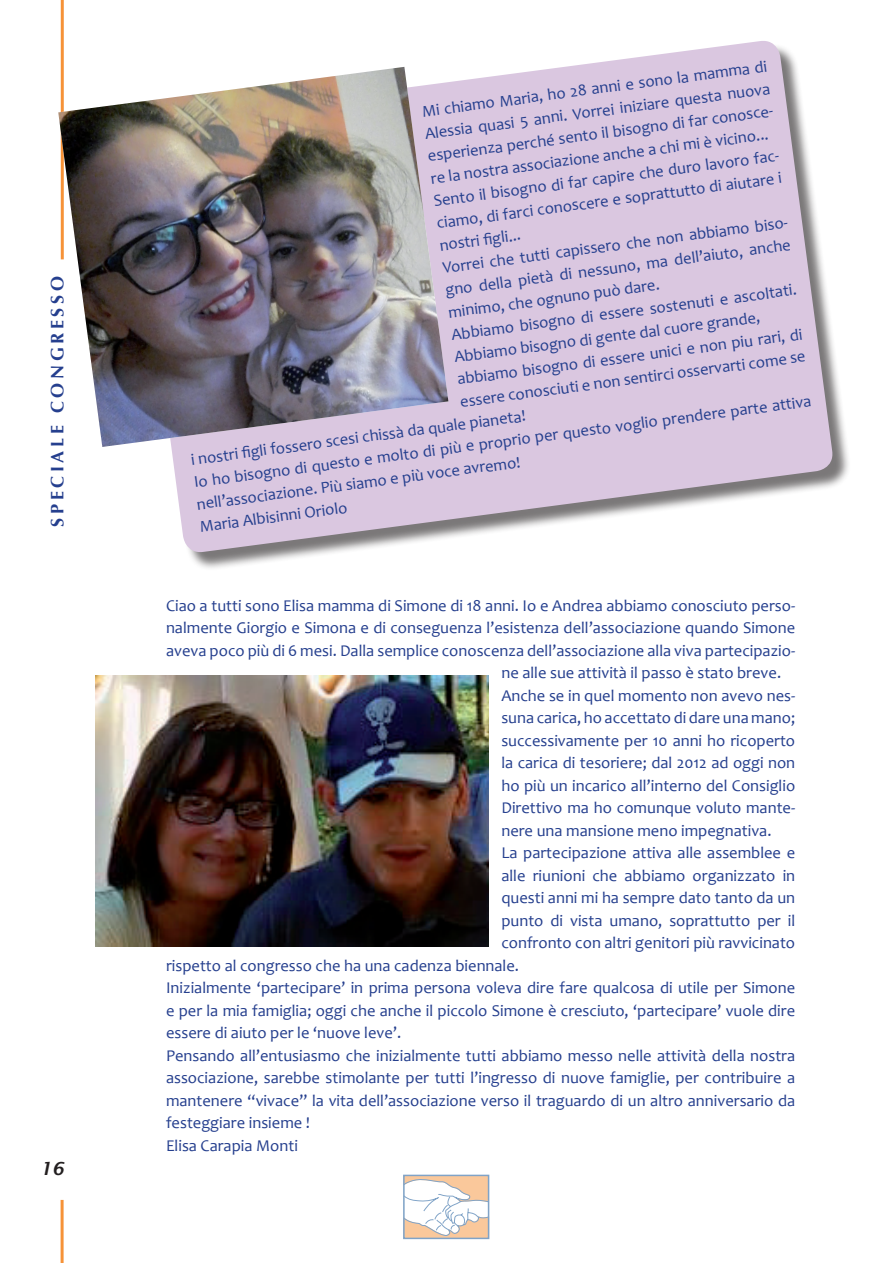
<style>
.page{position:relative;width:893px;height:1263px;background:#fff}
.page>*{position:absolute;margin:0;border:0;box-sizing:border-box;transform-origin:0 0}
.t1{font:700 18px "Optima";letter-spacing:.2em;color:#253f8e}
.t2{font:italic 600 18px "Lucida Sans";color:#231f20}
.t3{font:16.5px/22.4px "Candara";color:#253f8e}
</style>
<div class="page">
<svg style="left:406px;top:1177px;width:80px;height:59px"></svg>
<hr style="left:61px;top:0;width:3px;height:259px;background:#f69238">
<hr style="left:61px;top:1200px;width:3px;height:63px;background:#f69238">
<div style="left:133px;top:43px;width:718px;height:528px;background:#231f20;opacity:.6"></div>
<svg style="left:133px;top:41px;width:701px;height:513px;fill:#dac7e0"></svg>
<img style="left:58px;top:67px;width:390px;height:380px">
<img style="left:96px;top:675px;width:393px;height:272px">
<p class="t1" style="left:47px;top:527px;width:250px;rotate:-90deg">SPECIALE CON GRESSO</p>
<p class="t2" style="left:40px;top:1158px;width:25px">16</p>
<p class="t3" style="left:419px;top:102px;width:354px;rotate:-8deg">Mi chiamo Maria, ho 28 anni e sono la mamma di Alessia quasi 5 anni. Vorrei iniziare questa nuova esperienza perché sento il bisogno di far conosce&shy;re la nostra associazione anche a chi mi è vicino...<br>Sento il bisogno di far capire che duro lavoro fac&shy;ciamo, di farci conoscere e soprattutto di aiutare i nostri fi gli...</p>
<p class="t3" style="left:440px;top:258px;width:355px;rotate:-8deg">Vorrei che tutti capissero che non abbiamo biso&shy;gno della pietà di nessuno, ma dell’aiuto, anche minimo, che ognuno può dare.<br>Abbiamo bisogno di essere sostenuti e ascoltati.<br>Abbiamo bisogno di gente dal cuore grande, abbiamo bisogno di essere unici e non piu rari, di essere conosciuti e non sentirci osservarti come se</p>
<p class="t3" style="left:189px;top:449px;width:624px;line-height:24px;rotate:-8deg">i nostri fi gli fossero scesi chissà da quale pianeta!<br>Io ho bisogno di questo e molto di più e proprio per questo voglio prendere parte attiva</p>
<p class="t3" style="left:195px;top:494px;width:328px;line-height:21.9px;rotate:-8deg">nell’associazione. Più siamo e più voce avremo!<br>Maria Albisinni Oriolo</p>
<p class="t3" style="left:166px;top:594px;width:631px">Ciao a tutti sono Elisa mamma di Simone di 18 anni. Io e Andrea abbiamo conosciuto perso-</p>
<p class="t3" style="left:166px;top:616px;width:631px">nalmente Giorgio e Simona e di conseguenza l’esistenza dell’associazione quando Simone</p>
<p class="t3" style="left:166px;top:639px;width:631px">aveva poco più di 6 mesi. Dalla semplice conoscenza dell’associazione alla viva partecipazio-</p>
<p class="t3" style="left:501px;top:661px;width:281px">ne alle sue attività il passo è stato breve.</p>
<p class="t3" style="left:501px;top:684px;width:295px">Anche se in quel momento non avevo nes-</p>
<p class="t3" style="left:501px;top:706px;width:295px">suna carica, ho accettato di dare una mano;</p>
<p class="t3" style="left:501px;top:729px;width:295px">successivamente per 10 anni ho ricoperto</p>
<p class="t3" style="left:501px;top:751px;width:295px">la carica di tesoriere; dal 2012 ad oggi non</p>
<p class="t3" style="left:501px;top:774px;width:295px">ho più un incarico all’interno del Consiglio</p>
<p class="t3" style="left:501px;top:796px;width:295px">Direttivo ma ho comunque voluto mante-</p>
<p class="t3" style="left:501px;top:819px;width:272px">nere una mansione meno impegnativa.</p>
<p class="t3" style="left:501px;top:841px;width:295px">La partecipazione attiva alle assemblee e</p>
<p class="t3" style="left:501px;top:864px;width:295px">alle riunioni che abbiamo organizzato in</p>
<p class="t3" style="left:501px;top:886px;width:295px">questi anni mi ha sempre dato tanto da un</p>
<p class="t3" style="left:501px;top:909px;width:295px">punto di vista umano, soprattutto per il</p>
<p class="t3" style="left:501px;top:931px;width:295px">confronto con altri genitori più ravvicinato</p>
<p class="t3" style="left:166px;top:954px;width:354px">rispetto al congresso che ha una cadenza biennale.</p>
<p class="t3" style="left:166px;top:976px;width:631px">Inizialmente ‘partecipare’ in prima persona voleva dire fare qualcosa di utile per Simone</p>
<p class="t3" style="left:166px;top:999px;width:631px">e per la mia famiglia; oggi che anche il piccolo Simone è cresciuto, ‘partecipare’ vuole dire</p>
<p class="t3" style="left:166px;top:1021px;width:237px">essere di aiuto per le ‘nuove leve’.</p>
<p class="t3" style="left:166px;top:1044px;width:631px">Pensando all’entusiasmo che inizialmente tutti abbiamo messo nelle attività della nostra</p>
<p class="t3" style="left:166px;top:1066px;width:631px">associazione, sarebbe stimolante per tutti l’ingresso di nuove famiglie, per contribuire a</p>
<p class="t3" style="left:166px;top:1089px;width:631px">mantenere “vivace” la vita dell’associazione verso il traguardo di un altro anniversario da</p>
<p class="t3" style="left:166px;top:1111px;width:145px">festeggiare insieme !</p>
<p class="t3" style="left:166px;top:1134px;width:133px">Elisa Carapia Monti</p>
</div>
